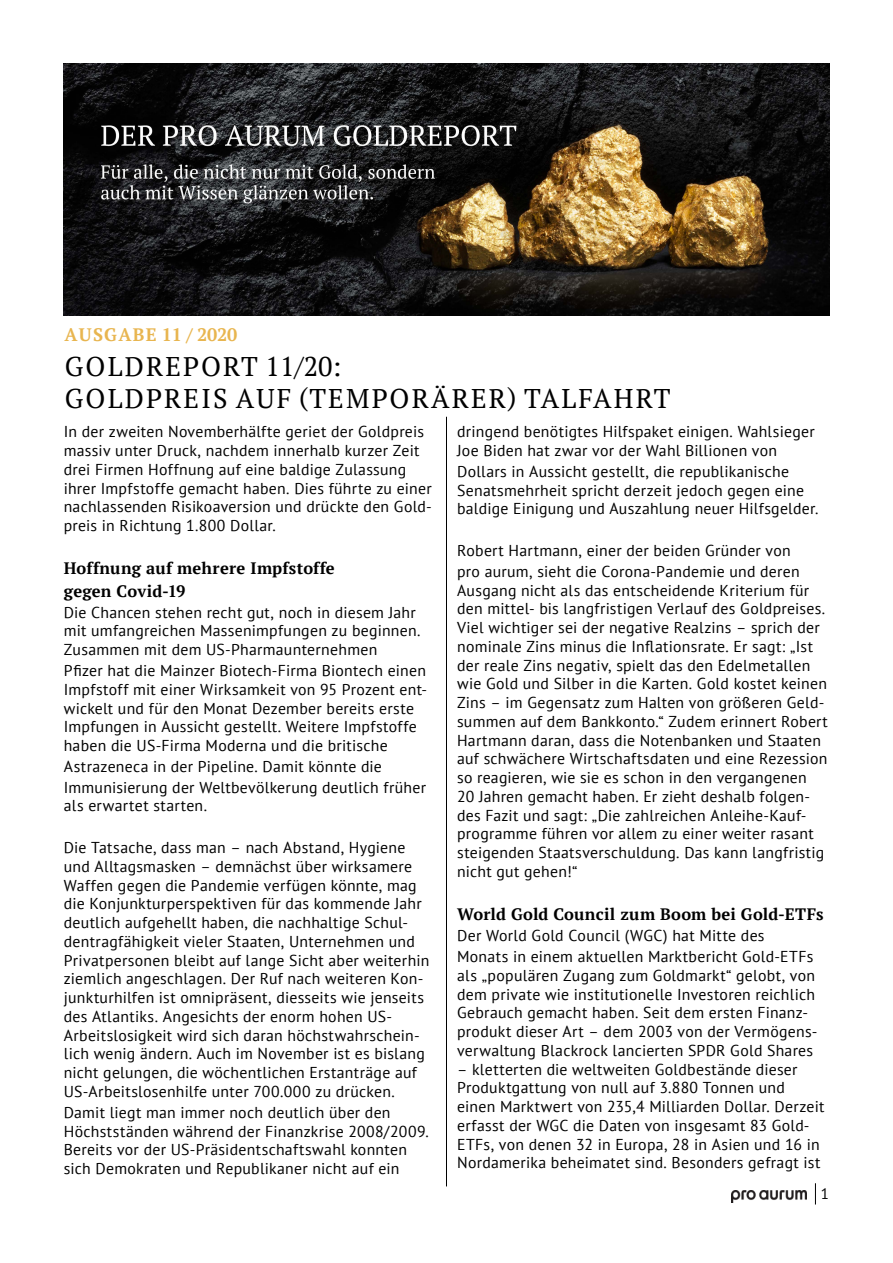
<style>
.page{position:relative;width:893px;height:1263px;background:#fff}
.page>*{position:absolute;margin:0;border:0;box-sizing:border-box;transform-origin:0 0}
.t1{font:27px/32.4px "PT Serif";letter-spacing:.08em;color:#000}
.t2{font:700 18px "PT Serif";letter-spacing:.07em;color:#e8b54f}
.t3{font:700 16.5px/22.4px "PT Serif";letter-spacing:.01em;color:#000}
.t4{font:15.75px/18.8px "PT Sans";letter-spacing:.015em;color:#000}
.t5{font:15px "PT Sans";color:#000}
</style>
<div class="page">
<img style="left:731px;top:1191px;width:75px;height:11px">
<svg style="left:815px;top:1183px;width:1px;height:21px"></svg>
<img style="left:64px;top:64px;width:765px;height:252px">
<hr style="left:446px;top:417px;width:1px;height:769px;background:#000">
<p class="t2" style="left:64px;top:323px;width:174px">AUSGABE 11 / 2020</p>
<h1 class="t1" style="left:65px;top:350px;width:607px">GOLDREPORT 11/20:<br>GOLDPREIS AUF (TEMPORÄRER) TALFAHRT</h1>
<p class="t4" style="left:64px;top:422px;width:370px">In der zweiten Novemberhälfte geriet der Goldpreis massiv unter Druck, nachdem innerhalb kurzer Zeit drei Firmen Hoffnung auf eine baldige Zulassung ihrer Impfstoffe gemacht haben. Dies führte zu einer nachlassenden Risikoaversion und drückte den Gold&shy;preis in Richtung 1.800 Dollar.</p>
<p class="t3" style="left:64px;top:557px;width:273px">Hoffnung auf mehrere Impfstoffe gegen Covid-19</p>
<p class="t4" style="left:64px;top:602px;width:358px">Die Chancen stehen recht gut, noch in diesem Jahr mit umfangreichen Massenimpfungen zu beginnen.<br>Zusammen mit dem US-Pharmaunternehmen</p>
<p class="t4" style="left:64px;top:661px;width:365px">Pfizer hat die Mainzer Biotech-Firma Biontech einen Impfstoff mit einer Wirksamkeit von 95 Prozent ent&shy;wickelt und für den Monat Dezember bereits erste Impfungen in Aussicht gestellt. Weitere Impfstoffe haben die US-Firma Moderna und die britische</p>
<p class="t4" style="left:64px;top:755px;width:364px;line-height:20.9px">Astrazeneca in der Pipeline. Damit könnte die<br>Immunisierung der Weltbevölkerung deutlich früher</p>
<p class="t4" style="left:64px;top:796px;width:145px">als erwartet starten.</p>
<p class="t4" style="left:64px;top:838px;width:367px">Die Tatsache, dass man – nach Abstand, Hygiene und Alltagsmasken – demnächst über wirksamere Waffen gegen die Pandemie verfügen könnte, mag die Konjunkturperspektiven für das kommende Jahr deutlich aufgehellt haben, die nachhaltige Schul&shy;dentragfähigkeit vieler Staaten, Unternehmen und Privatpersonen bleibt auf lange Sicht aber weiterhin ziemlich angeschlagen. Der Ruf nach weiteren Kon&shy;junkturhilfen ist omnipräsent, diesseits wie jenseits des Atlantiks. Angesichts der enorm hohen US-Arbeitslosigkeit wird sich daran höchstwahrschein&shy;lich wenig ändern. Auch im November ist es bislang nicht gelungen, die wöchentlichen Erstanträge auf US-Arbeitslosenhilfe unter 700.000 zu drücken.</p>
<p class="t4" style="left:64px;top:1102px;width:367px">Damit liegt man immer noch deutlich über den Höchstständen während der Finanzkrise 2008/2009.<br>Bereits vor der US-Präsidentschaftswahl konnten sich Demokraten und Republikaner nicht auf ein</p>
<p class="t4" style="left:457px;top:422px;width:359px">dringend benötigtes Hilfspaket einigen. Wahlsieger<br>Joe Biden hat zwar vor der Wahl Billionen von</p>
<p class="t4" style="left:457px;top:461px;width:363px">Dollars in Aussicht gestellt, die republikanische<br>Senatsmehrheit spricht derzeit jedoch gegen eine baldige Einigung und Auszahlung neuer Hilfsgelder.</p>
<p class="t4" style="left:457px;top:540px;width:344px;line-height:20.9px">Robert Hartmann, einer der beiden Gründer von pro aurum, sieht die Corona-Pandemie und deren</p>
<p class="t4" style="left:457px;top:580px;width:372px">Ausgang nicht als das entscheidende Kriterium für den mittel- bis langfristigen Verlauf des Goldpreises.<br>Viel wichtiger sei der negative Realzins – sprich der nominale Zins minus die Inflationsrate. Er sagt: „Ist der reale Zins negativ, spielt das den Edelmetallen wie Gold und Silber in die Karten. Gold kostet keinen Zins – im Gegensatz zum Halten von größeren Geld&shy;summen auf dem Bankkonto.“ Zudem erinnert Robert Hartmann daran, dass die Notenbanken und Staaten auf schwächere Wirtschaftsdaten und eine Rezession so reagieren, wie sie es schon in den vergangenen 20 Jahren gemacht haben. Er zieht deshalb folgen&shy;des Fazit und sagt: „Die zahlreichen Anleihe-Kauf&shy;programme führen vor allem zu einer weiter rasant steigenden Staatsverschuldung. Das kann langfristig nicht gut gehen!“</p>
<p class="t3" style="left:457px;top:903px;width:368px">World Gold Council zum Boom bei Gold-ETFs</p>
<p class="t4" style="left:457px;top:925px;width:358px;line-height:20.9px">Der World Gold Council (WGC) hat Mitte des<br>Monats in einem aktuellen Marktbericht Gold-ETFs</p>
<p class="t4" style="left:457px;top:966px;width:362px">als „populären Zugang zum Goldmarkt“ gelobt, von dem private wie institutionelle Investoren reichlich Gebrauch gemacht haben. Seit dem ersten Finanz&shy;produkt dieser Art – dem 2003 von der Vermögens&shy;verwaltung Blackrock lancierten SPDR Gold Shares</p>
<p class="t4" style="left:457px;top:1059px;width:369px">– kletterten die weltweiten Goldbestände dieser Produktgattung von null auf 3.880 Tonnen und einen Marktwert von 235,4 Milliarden Dollar. Derzeit erfasst der WGC die Daten von insgesamt 83 Gold-ETFs, von denen 32 in Europa, 28 in Asien und 16 in Nordamerika beheimatet sind. Besonders gefragt ist</p>
<p class="t5" style="left:821px;top:1184px;width:10px">1</p>
</div>
